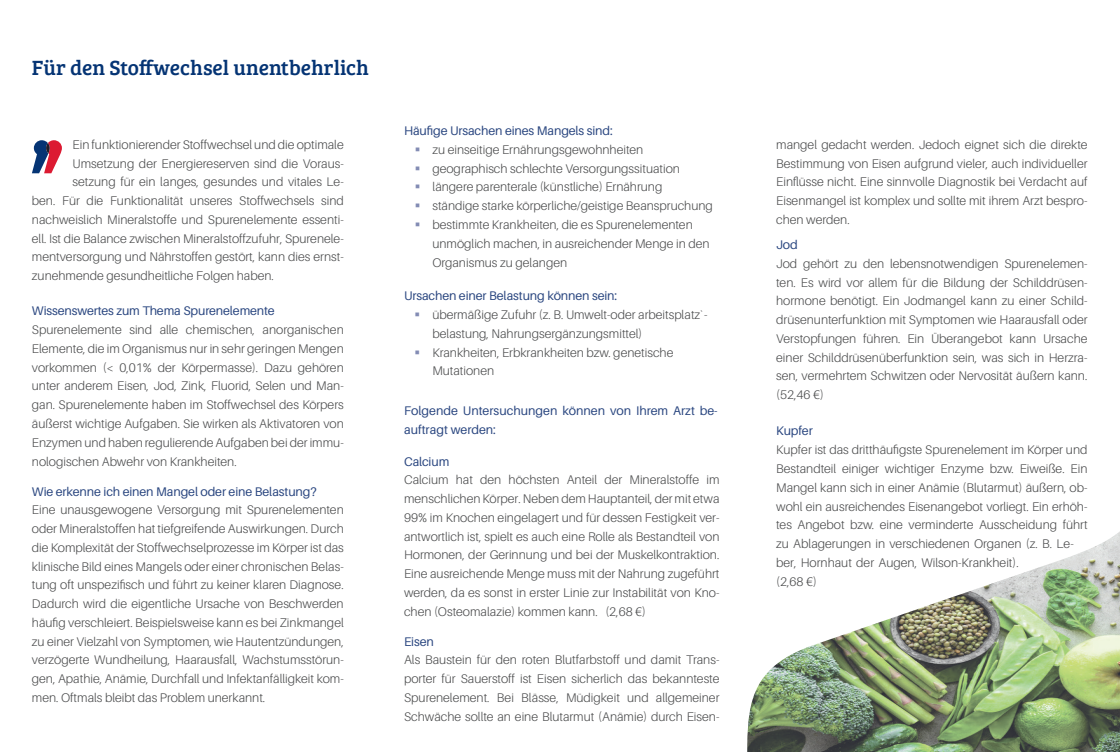
<style>
.page{position:relative;width:1120px;height:752px;background:#fff}
.page>*{position:absolute;margin:0;border:0;box-sizing:border-box;transform-origin:0 0}
.t1{font:21.25px "Bree Serif";color:#053474}
.t2{font:300 12.5px/18.8px "Aileron";color:#4b4c4d;text-align:justify}
.t3{font:12.5px/18.8px "Aileron";letter-spacing:-.01em;color:#2c4881}
.s1{color:#838cb4}
</style>
<div class="page">
<svg style="left:32px;top:140px;width:30px;height:33px"></svg>
<img style="left:747px;top:531px;width:373px;height:220px">
<h1 class="t1" style="left:32px;top:52px;width:339px">Für den Stoffwechsel unentbehrlich</h1>
<p class="t2" style="left:73px;top:135px;width:273px">Ein funktionierender Stoffwechsel und die optimale</p>
<p class="t2" style="left:73px;top:154px;width:273px">Umsetzung der Energiereserven sind die Voraus-</p>
<p class="t2" style="left:73px;top:173px;width:273px">setzung für ein langes, gesundes und vitales Le-</p>
<p class="t2" style="left:32px;top:191px;width:313px">ben. Für die Funktionalität unseres Stoffwechsels sind</p>
<p class="t2" style="left:32px;top:210px;width:313px">nachweislich Mineralstoffe und Spurenelemente essenti-</p>
<p class="t2" style="left:32px;top:229px;width:313px">ell. Ist die Balance zwischen Mineralstoffzufuhr, Spurenele-</p>
<p class="t2" style="left:32px;top:248px;width:313px">mentversorgung und Nährstoffen gestört, kann dies ernst-</p>
<p class="t2" style="left:32px;top:266px;width:244px">zunehmende gesundheitliche Folgen haben.</p>
<p class="t3" style="left:32px;top:301px;width:244px">Wissenswertes zum Thema Spurenelemente</p>
<p class="t2" style="left:32px;top:320px;width:313px">Spurenelemente sind alle chemischen, anorganischen Elemente, die im Organismus nur in sehr geringen Mengen vorkommen (&lt; 0,01% der Körpermasse). Dazu gehören unter anderem Eisen, Jod, Zink, Fluorid, Selen und Man&shy;gan. Spurenelemente haben im Stoffwechsel des Körpers äußerst wichtige Aufgaben. Sie wirken als Aktivatoren von Enzymen und haben regulierende Aufgaben bei der immu&shy;nologischen Abwehr von Krankheiten.</p>
<p class="t3" style="left:32px;top:481px;width:286px">Wie erkenne ich einen Mangel oder eine Belastung?</p>
<p class="t2" style="left:32px;top:500px;width:313px">Eine unausgewogene Versorgung mit Spurenelementen oder Mineralstoffen hat tiefgreifende Auswirkungen. Durch die Komplexität der Stoffwechselprozesse im Körper ist das klinische Bild eines Mangels oder einer chronischen Belas&shy;tung oft unspezifisch und führt zu keiner klaren Diagnose.<br>Dadurch wird die eigentliche Ursache von Beschwerden häufig verschleiert. Beispielsweise kann es bei Zinkmangel zu einer Vielzahl von Symptomen, wie Hautentzündungen, verzögerte Wundheilung, Haarausfall, Wachstumsstörun&shy;gen, Apathie, Anämie, Durchfall und Infektanfälligkeit kom&shy;men. Oftmals bleibt das Problem unerkannt.</p>
<p class="t3" style="left:404px;top:121px;width:210px">Häufige Ursachen eines Mangels sind:</p>
<p class="t2" style="left:415px;top:140px;width:230px"><span class="s1">▪</span> zu einseitige Ernährungsgewohnheiten</p>
<p class="t2" style="left:415px;top:159px;width:267px"><span class="s1">▪</span> geographisch schlechte Versorgungssituation</p>
<p class="t2" style="left:415px;top:178px;width:249px"><span class="s1">▪</span> längere parenterale (kü nstliche) Ernährung</p>
<p class="t2" style="left:415px;top:196px;width:300px"><span class="s1">▪</span> ständige starke körperliche/geistige Beanspruchung</p>
<p class="t2" style="left:432px;top:215px;width:279px;text-align:left;text-indent:-18px"><span class="s1">▪</span> bestimmte Krankheiten, die es Spurenelementen unmöglich machen, in ausreichender Menge in den<br>Organismus zu gelangen</p>
<p class="t3" style="left:404px;top:286px;width:215px">Ursachen einer Belastung können sein:</p>
<p class="t2" style="left:432px;top:305px;width:277px;text-indent:-18px"><span class="s1">▪</span> übermäßige Zufuhr (z. B. Umwelt-oder arbeitsplatz`- belastung, Nahrungsergänzungsmittel)</p>
<p class="t2" style="left:432px;top:343px;width:243px;text-indent:-18px"><span class="s1">▪</span> Krankheiten, Erbkrankheiten bzw. genetische<br>Mutationen</p>
<p class="t3" style="left:404px;top:401px;width:315px">Folgende Untersuchungen können von Ihrem Arzt be&shy;auftragt werden:</p>
<p class="t3" style="left:404px;top:451px;width:47px">Calcium</p>
<p class="t2" style="left:404px;top:470px;width:317px">Calcium hat den höchsten Anteil der Mineralstoffe im menschlichen Körper. Neben dem Hauptanteil, der mit etwa 99% im Knochen eingelagert und für dessen Festigkeit ver&shy;antwortlich ist, spielt es auch eine Rolle als Bestandteil von Hormonen, der Gerinnung und bei der Muskelkontraktion.<br>Eine ausreichende Menge muss mit der Nahrung zugeführt werden, da es sonst in erster Linie zur Instabilität von Kno&shy;chen (Osteomalazie) kommen kann. (2,68 €)</p>
<p class="t3" style="left:404px;top:631px;width:31px">Eisen</p>
<p class="t2" style="left:404px;top:650px;width:317px">Als Baustein für den roten Blutfarbstoff und damit Trans&shy;porter für Sauerstoff ist Eisen sicherlich das bekannteste Spurenelement. Bei Blässe, Müdigkeit und allgemeiner Schwäche sollte an eine Blutarmut (Anämie) durch Eisen-</p>
<p class="t2" style="left:776px;top:135px;width:313px">mangel gedacht werden. Jedoch eignet sich die direkte Bestimmung von Eisen aufgrund vieler, auch individueller Einflüsse nicht. Eine sinnvolle Diagnostik bei Verdacht auf Eisenmangel ist komplex und sollte mit ihrem Arzt bespro&shy;chen werden.</p>
<p class="t3" style="left:776px;top:235px;width:23px">Jod</p>
<p class="t2" style="left:776px;top:254px;width:313px">Jod gehört zu den lebensnotwendigen Spurenelemen&shy;ten. Es wird vor allem für die Bildung der Schilddrüsen&shy;hormone benötigt. Ein Jodmangel kann zu einer Schild&shy;drüsenunterfunktion mit Symptomen wie Haarausfall oder Verstopfungen führen. Ein Überangebot kann Ursache einer Schilddrüsenüberfunktion sein, was sich in Herzra&shy;sen, vermehrtem Schwitzen oder Nervosität äußern kann. (52,46 €)</p>
<p class="t3" style="left:776px;top:421px;width:38px">Kupfer</p>
<p class="t2" style="left:776px;top:440px;width:313px;text-align:left">Kupfer ist das dritthäufigste Spurenelement im Körper und Bestandteil einiger wichtiger Enzyme bzw. Eiweiße. Ein Mangel kann sich in einer Anämie (Blutarmut) äußern, ob&shy;wohl ein ausreichendes Eisenangebot vorliegt. Ein erhöh&shy;tes Angebot bzw. eine verminderte Ausscheidung führt zu Ablagerungen in verschiedenen Organen (z. B. Le&shy;ber, Hornhaut der Augen, Wilson-Krankheit).<br>(2,68 €)</p>
</div>
